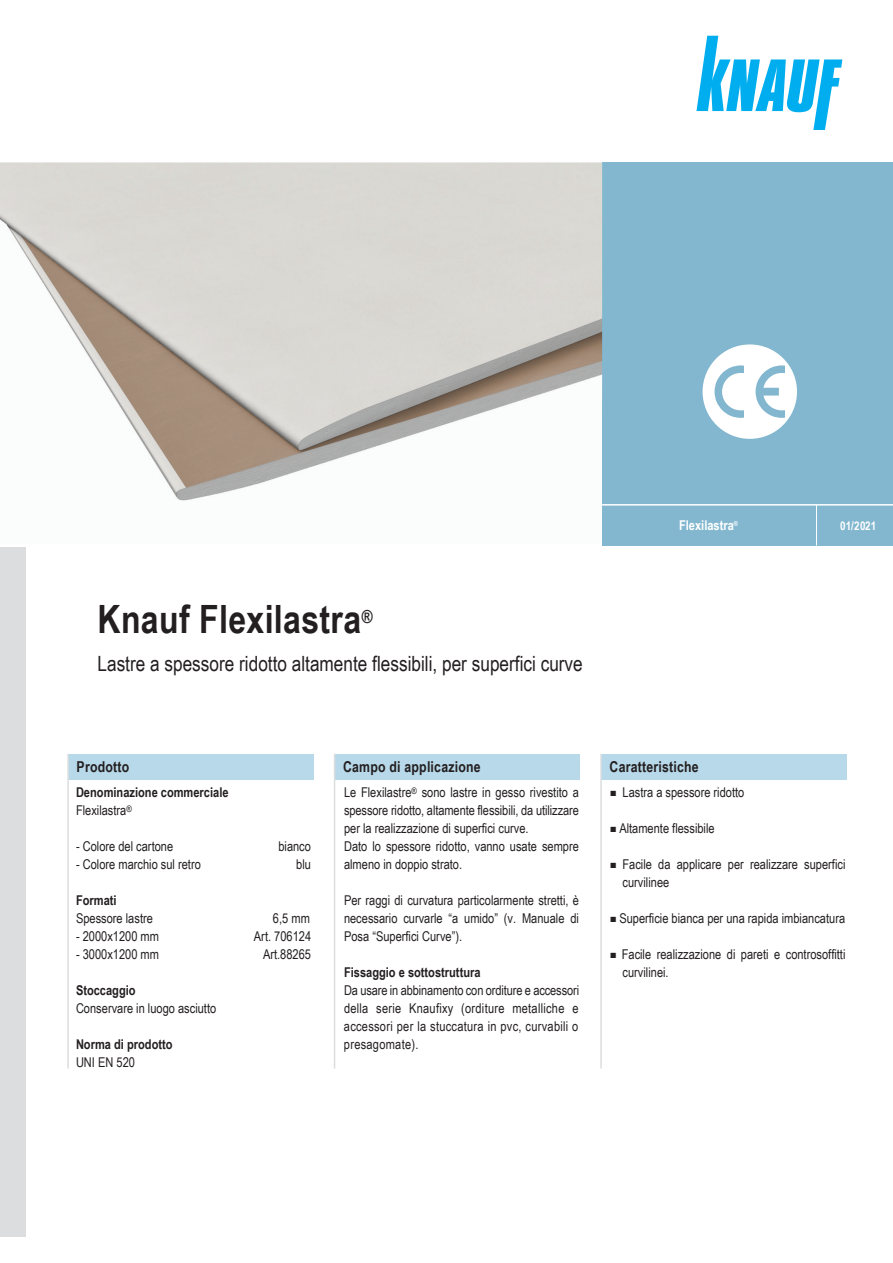
<style>
.page{position:relative;width:893px;height:1263px;background:#fff}
.page>*{position:absolute;margin:0;border:0;box-sizing:border-box;transform-origin:0 0}
.t1{font:700 39px "Arial Narrow";letter-spacing:.01em;color:#231f20}
.t2{font:21px "Arial Narrow";color:#231f20}
.t3{font:700 15px "Arial Narrow";letter-spacing:.015em;color:#231f20}
.t4{font:13.5px/18px "Arial Narrow";color:#231f20}
.t5{font:700 13.5px/18px "Arial Narrow";color:#231f20}
.t6{font:700 13.5px "Arial Narrow";color:#fff}
.t7{font:700 12px "Arial Narrow";letter-spacing:.01em;color:#fff}
.t8{font:700 7.05px "Arial Narrow";color:#fff}
.s1{font-weight:400}
</style>
<div class="page">
<div style="left:0;top:528px;width:26px;height:709px;background:#dcdddf"></div>
<svg style="left:696px;top:36px;width:146px;height:94px"></svg>
<div style="left:68px;top:754px;width:245px;height:25px;background:#b8d9e9"></div>
<div style="left:335px;top:754px;width:245px;height:25px;background:#b8d9e9"></div>
<div style="left:601px;top:754px;width:245px;height:25px;background:#b8d9e9"></div>
<hr style="left:67px;top:754px;width:2px;height:314px;background:#dcdddf">
<hr style="left:334px;top:754px;width:1px;height:314px;background:#dcdddf">
<hr style="left:600px;top:754px;width:2px;height:314px;background:#dcdddf">
<div style="left:602px;top:162px;width:291px;height:384px;background:#82b7cf"></div>
<hr style="left:602px;top:504px;width:291px;height:2px;background:#fff">
<hr style="left:816px;top:505px;width:1px;height:41px;background:#fff">
<div style="left:703px;top:344px;width:94px;height:95px;background:#fff;border-radius:50%"></div>
<svg style="left:714px;top:365px;width:30px;height:53px"></svg>
<svg style="left:755px;top:365px;width:30px;height:53px"></svg>
<img style="left:0;top:162px;width:602px;height:382px">
<h1 class="t1" style="left:98px;top:590px;width:277px">Knauf Flexilastra<sup>®</sup></h1>
<h2 class="t2" style="left:98px;top:648px;width:487px">Lastre a spessore ridotto altamente flessibili, per superfici curve</h2>
<p class="t6" style="left:679px;top:515px;width:56px">Flexilastra</p>
<p class="t7" style="left:840px;top:516px;width:38px">01/2021</p>
<p class="t8" style="left:734px;top:518px;width:6px">®</p>
<p class="t3" style="left:77px;top:755px;width:54px">Prodotto</p>
<p class="t3" style="left:343px;top:755px;width:139px">Campo di applicazione</p>
<p class="t3" style="left:610px;top:755px;width:91px">Caratteristiche</p>
<p class="t5" style="left:76px;top:783px;width:154px">Denominazione commerciale<br><span class="s1">Flexilastra</span><sup>®</sup></p>
<p class="t4" style="left:76px;top:837px;width:99px">- Colore del cartone</p>
<p class="t4" style="left:278px;top:837px;width:34px">bianco</p>
<p class="t4" style="left:76px;top:855px;width:126px">- Colore marchio sul retro</p>
<p class="t4" style="left:296px;top:855px;width:16px">blu</p>
<p class="t5" style="left:76px;top:891px;width:42px">Formati</p>
<p class="t4" style="left:76px;top:909px;width:78px">Spessore lastre</p>
<p class="t4" style="left:273px;top:909px;width:38px">6,5 mm</p>
<p class="t4" style="left:76px;top:927px;width:85px">- 2000x1200 mm</p>
<p class="t4" style="left:254px;top:927px;width:59px">Art. 706124</p>
<p class="t4" style="left:76px;top:945px;width:85px">- 3000x1200 mm</p>
<p class="t4" style="left:263px;top:945px;width:50px">Art.88265</p>
<p class="t5" style="left:76px;top:981px;width:61px">Stoccaggio</p>
<p class="t4" style="left:76px;top:999px;width:142px">Conservare in luogo asciutto</p>
<p class="t5" style="left:76px;top:1035px;width:98px">Norma di prodotto</p>
<p class="t4" style="left:76px;top:1053px;width:61px">UNI EN 520</p>
<p class="t4" style="left:344px;top:783px;width:237px">Le Flexilastre<sup>®</sup> sono lastre in gesso rivestito a spessore ridotto, altamente flessibili, da utilizzare per la realizzazione di superfici curve.<br>Dato lo spessore ridotto, vanno usate sempre almeno in doppio strato.</p>
<p class="t4" style="left:344px;top:891px;width:236px;text-align:justify">Per raggi di curvatura particolarmente stretti, è necessario curvarle “a umido” (v. Manuale di Posa “Superfici Curve”).</p>
<p class="t5" style="left:344px;top:962px;width:138px">Fissaggio e sottostruttura</p>
<p class="t4" style="left:344px;top:981px;width:237px;text-align:justify">Da usare in abbinamento con orditure e accessori della serie Knaufixy (orditure metalliche e accessori per la stuccatura in pvc, curvabili o presagomate).</p>
<p class="t4" style="left:610px;top:783px;width:135px">■ Lastra a spessore ridotto</p>
<p class="t4" style="left:610px;top:819px;width:106px">■ Altamente flessibile</p>
<p class="t4" style="left:622px;top:855px;width:224px;text-indent:-12px">■ Facile da applicare per realizzare superfici curvilinee</p>
<p class="t4" style="left:610px;top:909px;width:236px">■ Superficie bianca per una rapida imbiancatura</p>
<p class="t4" style="left:622px;top:945px;width:224px;text-indent:-12px">■ Facile realizzazione di pareti e controsoffitti curvilinei.</p>
</div>
